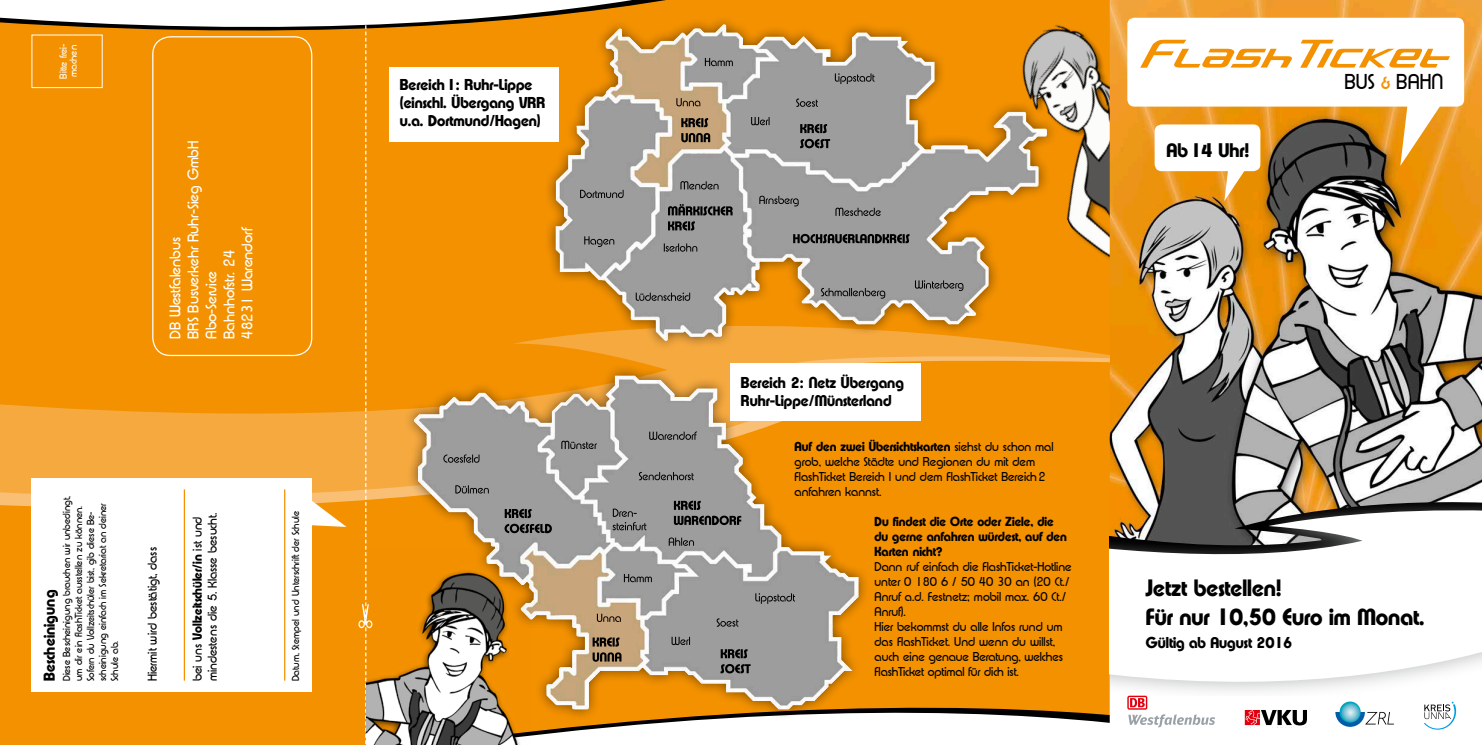
<style>
.page{position:relative;width:1482px;height:745px;background:#fff}
.page>*{position:absolute;margin:0;border:0;box-sizing:border-box;transform-origin:0 0}
.t1{font:700 22.5px/28.5px "Expressa";color:#000}
.t2{font:21px "Expressa";color:#000}
.t3{font:700 18.75px "Expressa";color:#000}
.t4{font:700 15px/18px "Expressa";color:#000}
.t5{font:15px/18px "Expressa";color:#fff}
.t6{font:12.5px/15px "Expressa";color:#000}
.t7{font:700 12.5px/15px "Expressa";color:#000}
.t8{font:10px/12px "Expressa";letter-spacing:-.005em;color:#000}
.t9{font:10px/10px "Expressa";color:#fff}
.s1{font-weight:700}
.s2{color:#f39100}
</style>
<div class="page">
<div style="left:0;top:0;width:1402px;height:744px;background:#f39100"></div>
<img style="left:1109px;top:0;width:372px;height:474px">
<svg style="left:531px;top:707px;width:578px;height:37px;background:#e0d8cd"></svg>
<div style="left:1109px;top:695px;width:348px;height:49px;background:#fff"></div>
<svg style="left:1109px;top:476px;width:372px;height:219px;fill:#fff"></svg>
<svg style="left:0;top:302px;width:1109px;height:247px"></svg>
<svg style="left:0;top:0;width:666px;height:80px"></svg>
<div style="left:544px;top:13px;width:514px;height:338px;background:#000;opacity:.5"></div>
<img style="left:555px;top:24px;width:168px;height:317px">
<div style="left:403px;top:363px;width:467px;height:357px;background:#000;opacity:.5"></div>
<img style="left:413px;top:375px;width:201px;height:210px">
<svg style="left:358px;top:0;width:14px;height:744px"></svg>
<div style="left:32px;top:35px;width:70px;height:53px;border:1px solid #fff"></div>
<div style="left:1127px;top:18px;width:336px;height:88px;background:#fff;border-radius:7px"></div>
<svg style="left:1399px;top:106px;width:59px;height:60px"></svg>
<svg style="left:1140px;top:40px;width:152px;height:28px"></svg>
<svg style="left:1300px;top:40px;width:149px;height:28px"></svg>
<div style="left:389px;top:67px;width:170px;height:75px;background:#fff"></div>
<div style="left:730px;top:363px;width:190px;height:57px;background:#fff"></div>
<img style="left:367px;top:547px;width:164px;height:197px">
<img style="left:985px;top:13px;width:124px;height:254px">
<div style="left:153px;top:37px;width:159px;height:318px;background:#f39100;border-radius:18px"></div>
<div style="left:152px;top:36px;width:160px;height:320px;border:1px solid #fff;border-radius:18px"></div>
<div style="left:32px;top:478px;width:280px;height:213px;background:#fff"></div>
<svg style="left:312px;top:496px;width:34px;height:30px"></svg>
<hr style="left:184px;top:489px;width:1px;height:191px;background:#f39100">
<hr style="left:284px;top:489px;width:1px;height:191px;background:#f39100">
<div style="left:1154px;top:124px;width:106px;height:47px;background:#fff;border-radius:7px"></div>
<svg style="left:1224px;top:171px;width:27px;height:30px"></svg>
<svg style="left:759px;top:195px;width:39px;height:11px"></svg>
<svg style="left:821px;top:288px;width:64px;height:10px"></svg>
<svg style="left:914px;top:280px;width:49px;height:11px"></svg>
<svg style="left:580px;top:189px;width:43px;height:9px"></svg>
<svg style="left:584px;top:236px;width:30px;height:11px"></svg>
<svg style="left:681px;top:133px;width:29px;height:9px"></svg>
<svg style="left:681px;top:118px;width:27px;height:9px"></svg>
<svg style="left:793px;top:234px;width:116px;height:9px"></svg>
<svg style="left:668px;top:221px;width:26px;height:9px"></svg>
<svg style="left:668px;top:204px;width:64px;height:11px"></svg>
<svg style="left:704px;top:58px;width:28px;height:8px"></svg>
<svg style="left:751px;top:117px;width:18px;height:8px"></svg>
<svg style="left:796px;top:98px;width:21px;height:9px"></svg>
<svg style="left:834px;top:73px;width:40px;height:11px"></svg>
<svg style="left:800px;top:139px;width:30px;height:9px"></svg>
<svg style="left:800px;top:124px;width:27px;height:9px"></svg>
<svg style="left:835px;top:207px;width:45px;height:9px"></svg>
<svg style="left:680px;top:181px;width:38px;height:8px"></svg>
<svg style="left:663px;top:243px;width:34px;height:8px"></svg>
<svg style="left:635px;top:292px;width:55px;height:8px"></svg>
<svg style="left:676px;top:98px;width:24px;height:8px"></svg>
<svg style="left:649px;top:431px;width:48px;height:8px"></svg>
<svg style="left:561px;top:440px;width:36px;height:9px"></svg>
<svg style="left:443px;top:454px;width:36px;height:8px"></svg>
<svg style="left:455px;top:485px;width:34px;height:8px"></svg>
<svg style="left:624px;top:573px;width:28px;height:9px"></svg>
<svg style="left:504px;top:508px;width:48px;height:25px"></svg>
<svg style="left:673px;top:515px;width:68px;height:9px"></svg>
<svg style="left:673px;top:500px;width:27px;height:9px"></svg>
<svg style="left:592px;top:652px;width:29px;height:9px"></svg>
<svg style="left:592px;top:637px;width:27px;height:9px"></svg>
<svg style="left:597px;top:613px;width:23px;height:8px"></svg>
<svg style="left:671px;top:636px;width:19px;height:8px"></svg>
<svg style="left:716px;top:618px;width:22px;height:8px"></svg>
<svg style="left:755px;top:592px;width:40px;height:11px"></svg>
<svg style="left:720px;top:648px;width:30px;height:25px"></svg>
<svg style="left:668px;top:537px;width:26px;height:8px"></svg>
<svg style="left:639px;top:471px;width:54px;height:9px"></svg>
<svg style="left:612px;top:508px;width:34px;height:22px"></svg>
<svg style="left:1335px;top:711px;width:58px;height:15px"></svg>
<svg style="left:1339px;top:701px;width:21px;height:21px"></svg>
<svg style="left:1423px;top:701px;width:32px;height:28px"></svg>
<svg style="left:1127px;top:695px;width:20px;height:14px"></svg>
<svg style="left:1128px;top:696px;width:17px;height:11px"></svg>
<svg style="left:1129px;top:697px;width:15px;height:9px"></svg>
<svg style="left:1128px;top:714px;width:86px;height:13px"></svg>
<svg style="left:1244px;top:709px;width:62px;height:16px"></svg>
<p class="t9" style="left:58px;top:78px;width:36px;rotate:-90deg">Bitte frei&shy;machen</p>
<p class="t5" style="left:166px;top:339px;width:200px;rotate:-90deg">DB Westfalenbus<br>BRS Busverkehr Ruhr-Sieg GmbH<br>Abo-Service<br>Bahnhofstr. 24<br>48231 Warendorf</p>
<p class="t8" style="left:61px;top:680px;width:186px;rotate:-90deg">Diese Bescheinigung brauchen wir unbedingt, um dir ein FlashTicket ausstellen zu können.<br>Sofern du Vollzeitschüler bist, gib diese Be&shy;scheinigung einfach im Sekretariat an deiner Schule ab.</p>
<p class="t4" style="left:40px;top:680px;width:93px;rotate:-90deg">Bescheinigung</p>
<p class="t6" style="left:145px;top:680px;width:136px;rotate:-90deg">Hiermit wird bestätigt, dass</p>
<p class="t6" style="left:190px;top:680px;width:170px;rotate:-90deg">bei uns <span class="s1">Vollzeitschüler/in</span> ist und mindestens die 5. Klasse besucht.</p>
<p class="t8" style="left:290px;top:680px;width:171px;rotate:-90deg">Datum, Stempel und Unterschrift der Schule</p>
<p class="t4" style="left:400px;top:76px;width:147px">Bereich1: Ruhr-Lippe (einschl. Übergang VRR u.a. Dortmund/Hagen)</p>
<h3 class="t3" style="left:1166px;top:139px;width:84px">Ab14 Uhr!</h3>
<h2 class="t2" style="left:1344px;top:69px;width:100px">BUS <span class="s2">&amp;</span> BAHN</h2>
<p class="t4" style="left:741px;top:373px;width:164px">Bereich 2: Netz Übergang<br>Ruhr-Lippe/Münsterland</p>
<p class="t6" style="left:794px;top:438px;width:260px"><span class="s1">Auf den zwei Übersichtskarten</span> siehst du schon mal grob, welche Städte und Regionen du mit dem FlashTicket Bereich1und dem FlashTicket Bereich2 anfahren kannst.</p>
<p class="t7" style="left:874px;top:513px;width:194px">Du findest die Orte oder Ziele, die du gerne anfahren würdest, auf den<br>Karten nicht?</p>
<p class="t6" style="left:874px;top:558px;width:198px">Dann ruf einfach die FlashTicket-Hotline unter 0 180 6 / 50 40 30 an (20 Ct./<br>Anruf a.d. Festnetz; mobil max. 60 Ct./<br>Anruf).<br>Hier bekommst du alle Infos rund um das FlashTicket. Und wenn du willst, auch eine genaue Beratung, welches<br>FlashTicket optimal für dich ist.</p>
<h1 class="t1" style="left:1145px;top:573px;width:280px">Jetzt bestellen!<br>Für nur 10,50 Euro im Monat.</h1>
<p class="t4" style="left:1145px;top:633px;width:148px">Gültig ab August 2016</p>
</div>
